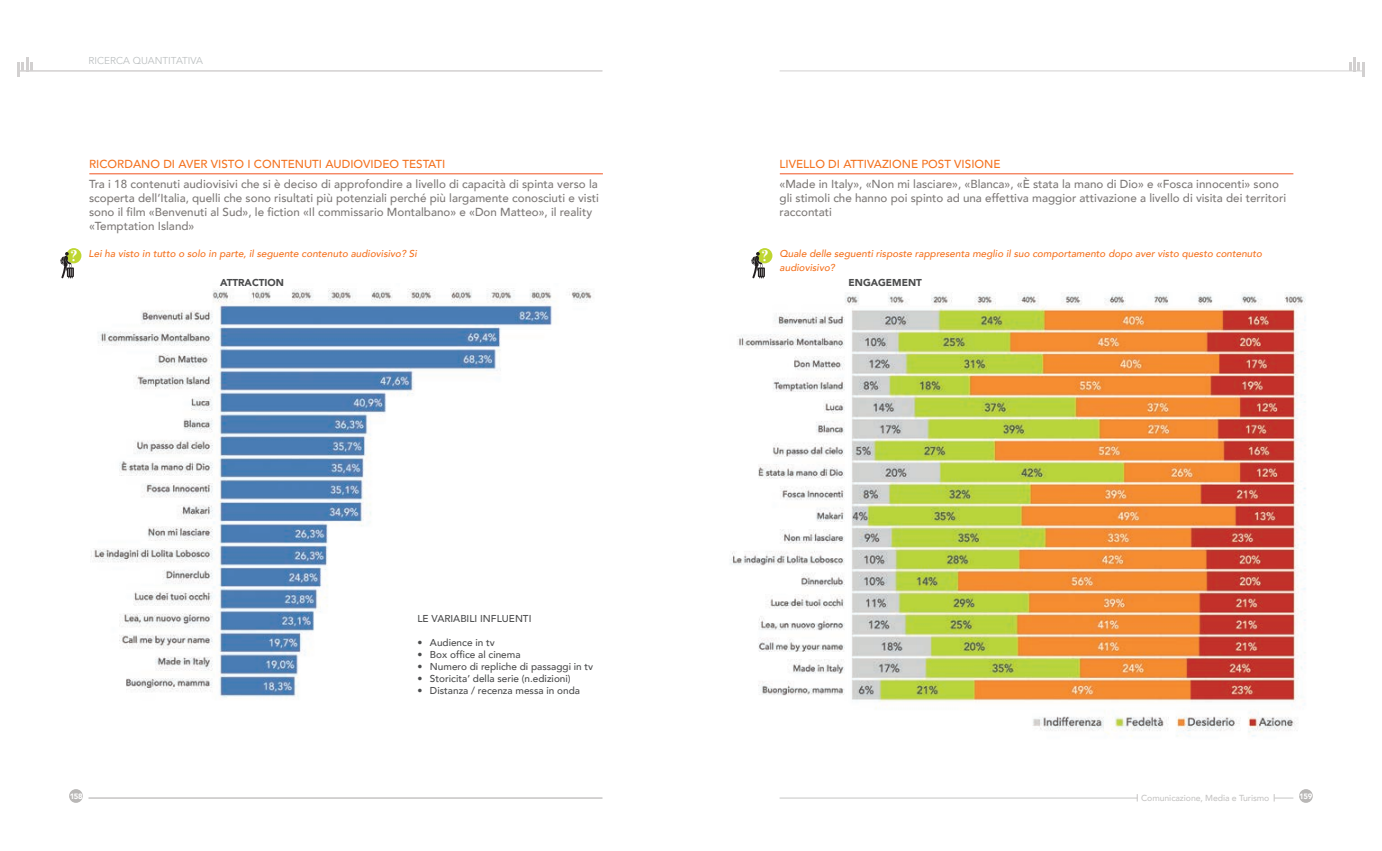
<style>
.page{position:relative;width:1382px;height:851px;background:#fff}
.page>*{position:absolute;margin:0;border:0;box-sizing:border-box;transform-origin:0 0}
.t1{font:700 15.75px "Bodoni Svty Two ITCTT";color:#fff}
.t2{font:500 11.62px/14px "Avenir";color:#7e7a78}
.t3{font:500 11.62px "Avenir";color:#f47321}
.t4{font:italic 500 10px/14px "Avenir";color:#f47321}
.t5{font:500 10px "Avenir";color:#4b4c4d}
.t6{font:900 10px "Avenir";color:#4b4c4d}
.t7{font:10px "Avenir";color:#bcc0c1}
.t8{font:500 8.75px "Avenir";letter-spacing:-.01em;color:#c6c5c4}
.t9{font:900 7.75px "Avenir";letter-spacing:-.045em;color:#fff}
</style>
<div class="page">
<div style="left:69px;top:789px;width:14px;height:13px;background:#b9b7b6;border-radius:50%"></div>
<svg style="left:22px;top:57px;width:11px;height:14px"></svg>
<hr style="left:17px;top:62px;width:3px;height:14px;background:#d2d0d0">
<hr style="left:780px;top:797px;width:357px;height:1px;background:#c6c5c4">
<svg style="left:1274px;top:794px;width:19px;height:7px"></svg>
<div style="left:1299px;top:789px;width:14px;height:13px;background:#b9b7b6;border-radius:50%"></div>
<hr style="left:780px;top:71px;width:583px;height:1px;background:#d2d0d0">
<hr style="left:1353px;top:57px;width:3px;height:14px;background:#d2d0d0">
<svg style="left:1349px;top:62px;width:15px;height:14px"></svg>
<hr style="left:19px;top:71px;width:583px;height:1px;background:#d2d0d0">
<hr style="left:89px;top:797px;width:513px;height:1px;background:#c6c5c4">
<hr style="left:780px;top:173px;width:513px;height:1px;background:#f15422">
<img style="left:730px;top:293px;width:576px;height:444px">
<div style="left:757px;top:248px;width:15px;height:15px;background:#bed630;border-radius:50%"></div>
<svg style="left:751px;top:252px;width:14px;height:26px"></svg>
<hr style="left:89px;top:173px;width:514px;height:1px;background:#f15422">
<img style="left:91px;top:288px;width:501px;height:410px">
<div style="left:66px;top:248px;width:15px;height:15px;background:#bed630;border-radius:50%"></div>
<svg style="left:60px;top:252px;width:14px;height:26px"></svg>
<p class="t7" style="left:89px;top:54px;width:116px">RICERCA QUANTITATIVA</p>
<h1 class="t1" style="left:71px;top:246px;width:9px">?</h1>
<p class="t3" style="left:89px;top:156px;width:358px">RICORDANO DI AVER VISTO I CONTENUTI AUDIOVIDEO TESTATI</p>
<p class="t2" style="left:89px;top:177px;width:511px">Tra i 18 contenuti audiovisivi che si è deciso di approfondire a livello di capacità di spinta verso la scoperta dell’Italia, quelli che sono risultati più potenziali perché più largamente conosciuti e visti sono il film «Benvenuti al Sud», le fiction «Il commissario Montalbano» e «Don Matteo», il reality «Temptation Island»</p>
<p class="t4" style="left:89px;top:247px;width:330px">Lei ha visto in tutto o solo in parte, il seguente contenuto audiovisivo? Si</p>
<p class="t6" style="left:220px;top:275px;width:65px">ATTRACTION</p>
<p class="t5" style="left:417px;top:611px;width:116px">LE VARIABILI INFLUENTI</p>
<p class="t5" style="left:417px;top:635px;width:79px">• Audience in tv</p>
<p class="t5" style="left:417px;top:647px;width:105px">• Box office al cinema</p>
<p class="t5" style="left:417px;top:659px;width:177px">• Numero di repliche di passaggi in tv</p>
<p class="t5" style="left:417px;top:671px;width:155px">• Storicita’ della serie (n.edizioni)</p>
<p class="t5" style="left:417px;top:683px;width:164px">• Distanza / recenza messa in onda</p>
<h1 class="t1" style="left:762px;top:246px;width:9px">?</h1>
<p class="t3" style="left:780px;top:156px;width:223px">LIVELLO DI ATTIVAZIONE POST VISIONE</p>
<p class="t2" style="left:780px;top:177px;width:508px">«Made in Italy», «Non mi lasciare», «Blanca», «È stata la mano di Dio» e «Fosca innocenti» sono gli stimoli che hanno poi spinto ad una effettiva maggior attivazione a livello di visita dei territori raccontati</p>
<p class="t4" style="left:780px;top:247px;width:484px">Quale delle seguenti risposte rappresenta meglio il suo comportamento dopo aver visto questo contenuto audiovisivo?</p>
<p class="t6" style="left:849px;top:275px;width:75px">ENGAGEMENT</p>
<p class="t9" style="left:70px;top:790px;width:14px">158</p>
<p class="t8" style="left:1141px;top:792px;width:130px">Comunicazione, Media e Turismo</p>
<p class="t9" style="left:1299px;top:790px;width:15px">159</p>
</div>
